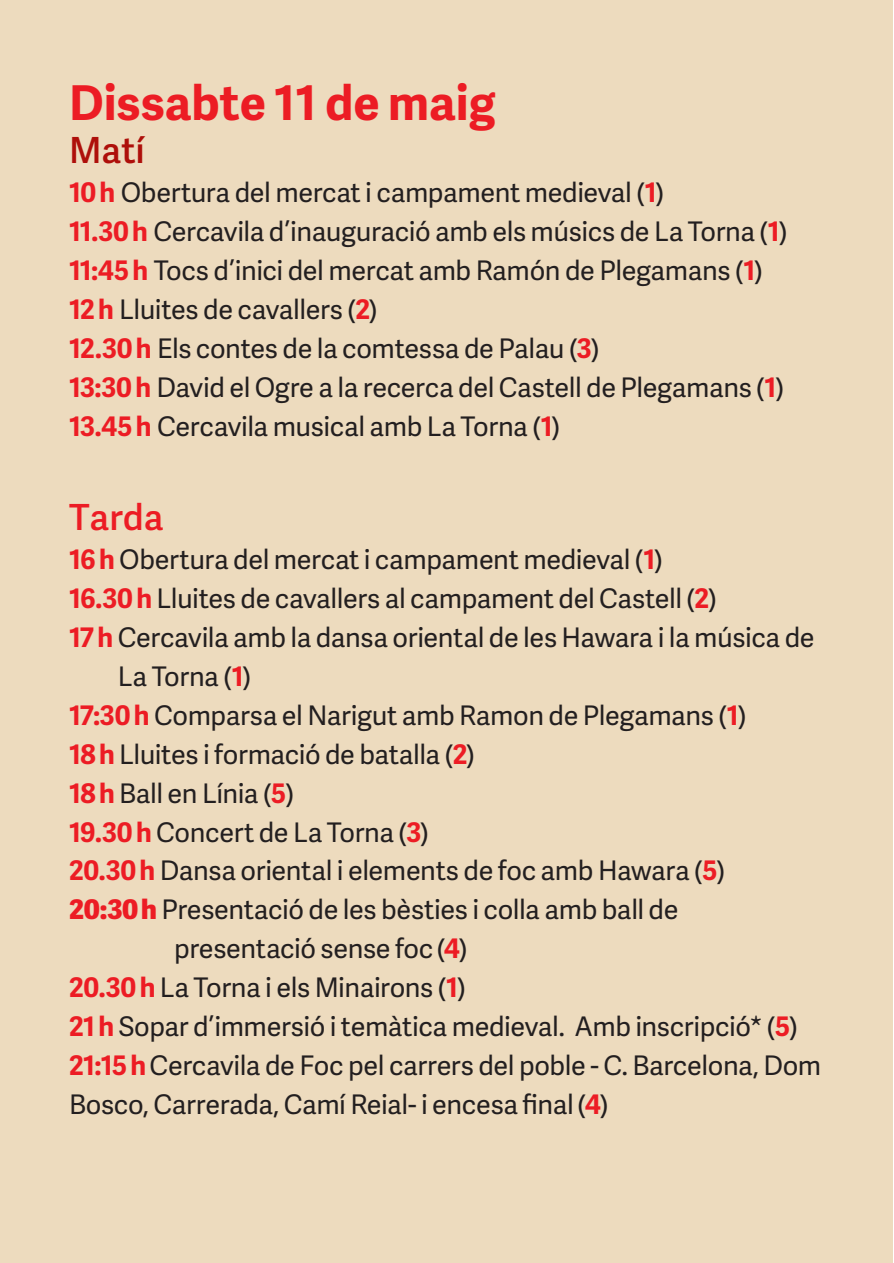
<style>
.page{position:relative;width:894px;height:1263px;background:#fff}
.page>*{position:absolute;margin:0;border:0;box-sizing:border-box;transform-origin:0 0}
.t1{font:700 48px "Adelle Sans";color:#ec1c24}
.t2{font:600 36px "Adelle Sans";color:#ec1c24}
.t3{font:600 36px "Adelle Sans";color:#ae0f0a}
.t4{font:27px/39px "Adelle Sans";letter-spacing:-.015em;color:#231f20}
.s1{font-weight:700;color:#ec1c24}
.s2{font-weight:800;color:#ec1c24}
</style>
<div class="page">
<div style="left:0;top:0;width:893px;height:1263px;background:#eddbbe"></div>
<h1 class="t1" style="left:69px;top:68px;width:428px">Dissabte 11 de maig</h1>
<h2 class="t3" style="left:69px;top:124px;width:77px">Matí</h2>
<p class="t4" style="left:69px;top:172px;width:720px"><span class="s1">10 h</span> Obertura del mercat i campament medieval (<span class="s1">1</span>)<br><span class="s1">11.30 h</span> Cercavila d’inauguració amb els músics de La Torna (<span class="s1">1</span>)<br><span class="s1">11:45 h</span> Tocs d’inici del mercat amb Ramón de Plegamans (<span class="s1">1</span>)<br><span class="s1">12 h</span> Lluites de cavallers (<span class="s1">2</span>)<br><span class="s1">12.30 h</span> Els contes de la comtessa de Palau (<span class="s1">3</span>)<br><span class="s1">13:30 h</span> David el Ogre a la recerca del Castell de Plegamans (<span class="s1">1</span>)<br><span class="s1">13.45 h</span> Cercavila musical amb La Torna (<span class="s1">1</span>)</p>
<h2 class="t2" style="left:69px;top:491px;width:96px">Tarda</h2>
<p class="t4" style="left:69px;top:539px;width:596px"><span class="s1">16 h</span> Obertura del mercat i campament medieval (<span class="s1">1</span>)</p>
<p class="t4" style="left:69px;top:578px;width:649px"><span class="s1">16.30 h</span> Lluites de cavallers al campament del Castell (<span class="s1">2</span>)</p>
<p class="t4" style="left:69px;top:617px;width:747px"><span class="s1">17 h</span> Cercavila amb la dansa oriental de les Hawara i la música de</p>
<p class="t4" style="left:118px;top:656px;width:135px">La Torna (<span class="s1">1</span>)</p>
<p class="t4" style="left:69px;top:695px;width:679px"><span class="s1">17:30 h</span> Comparsa el Narigut amb Ramon de Plegamans (<span class="s1">1</span>)</p>
<p class="t4" style="left:69px;top:734px;width:408px"><span class="s1">18 h</span> Lluites i formació de batalla (<span class="s1">2</span>)</p>
<p class="t4" style="left:69px;top:773px;width:227px"><span class="s1">18 h</span> Ball en Línia (<span class="s1">5</span>)</p>
<p class="t4" style="left:69px;top:812px;width:362px"><span class="s1">19.30 h</span> Concert de La Torna (<span class="s1">3</span>)</p>
<p class="t4" style="left:69px;top:851px;width:658px"><span class="s1">20.30 h</span> Dansa oriental i elements de foc amb Hawara (<span class="s1">5</span>)</p>
<p class="t4" style="left:69px;top:890px;width:611px"><span class="s2">20:30 h</span> Presentació de les bèsties i colla amb ball de</p>
<p class="t4" style="left:174px;top:929px;width:295px">presentació sense foc(<span class="s1">4</span>)</p>
<p class="t4" style="left:69px;top:967px;width:398px"><span class="s1">20.30 h</span> La Torna i els Minairons (<span class="s1">1</span>)</p>
<p class="t4" style="left:69px;top:1006px;width:731px"><span class="s1">21 h</span> Sopar d’immersió i temàtica medieval. Amb inscripció* (<span class="s1">5</span>)</p>
<p class="t4" style="left:69px;top:1045px;width:754px"><span class="s1">21:15 h</span> Cercavila de Foc pel carrers del poble - C. Barcelona, Dom</p>
<p class="t4" style="left:69px;top:1084px;width:541px">Bosco, Carrerada, Camí Reial- i encesa final(<span class="s1">4</span>)</p>
</div>
